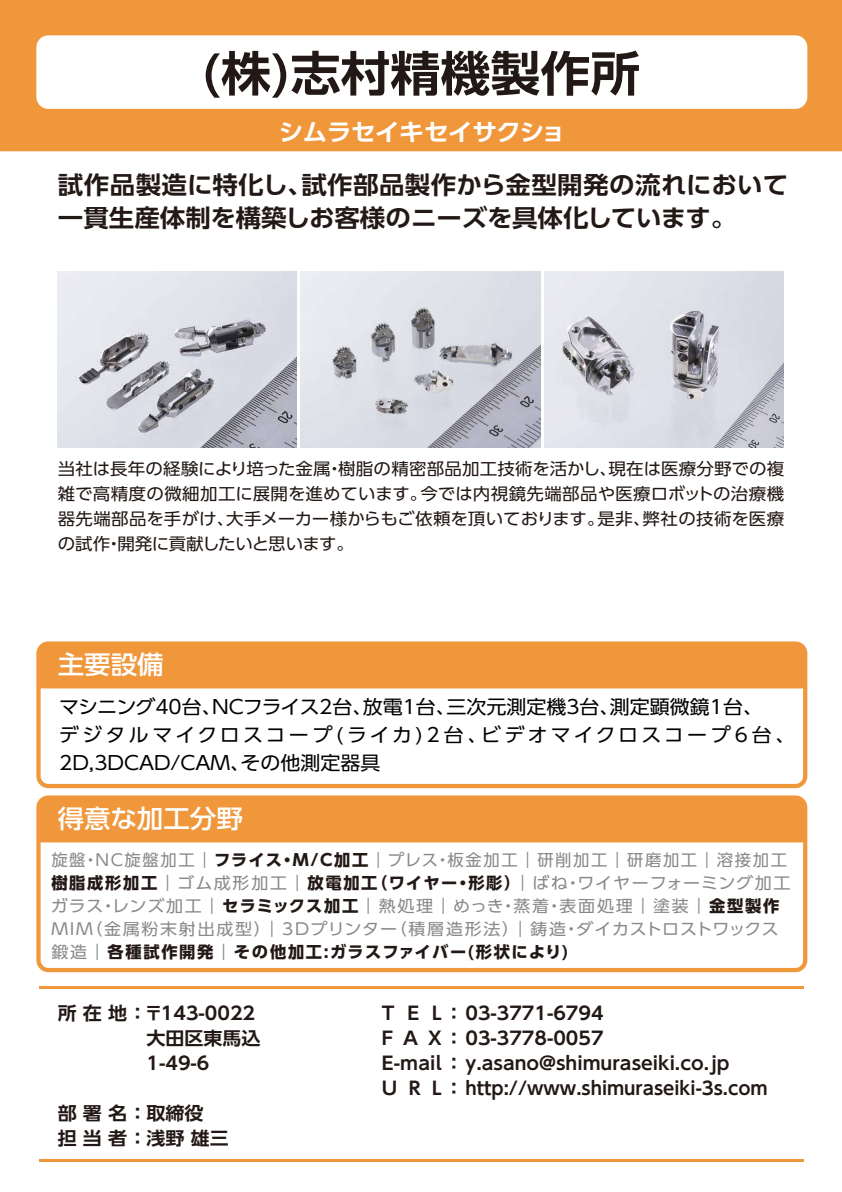
<style>
.page{position:relative;width:842px;height:1192px;background:#fff}
.page>*{position:absolute;margin:0;border:0;box-sizing:border-box;transform-origin:0 0}
.t1{font:700 47.5px "UD Shin Go Pro De";color:#221815;scale:1.05 1}
.t2{font:500 25.15px "UD Shin Go Pro";color:#fff;scale:1.05 1}
.t3{font:700 24.25px/33px "UD Shin Go Pro De";color:#221815;scale:1.05 1}
.t4{font:700 23.75px "UD Shin Go Pro De";letter-spacing:-.035em;color:#fff;scale:1.05 1}
.t5{font:19px/28px "UD Shin Go Pro";color:#040000;scale:1.05 1}
.t6{font:700 18.05px/25px "UD Shin Go Pro De";color:#221815;scale:1.05 1}
.t7{font:700 18.05px/25px "UD Shin Go Pro De";letter-spacing:.16em;color:#221815;scale:1.05 1}
.t8{font:16.6px/25px "UD Shin Go Pro";letter-spacing:-.005em;color:#221815;text-align:justify;scale:1.05 1}
.t9{font:16.15px/23px "UD Shin Go Pro";letter-spacing:.1em;color:#898989}
.s1{font-weight:700;color:#221815}
</style>
<div class="page">
<hr style="left:39px;top:986px;width:765px;height:3px;background:#f0973b">
<svg style="left:0;top:0;width:842px;height:151px;fill:#f0973b"></svg>
<hr style="left:39px;top:1159px;width:765px;height:3px;background:#f0973b">
<svg style="left:36px;top:795px;width:771px;height:177px"></svg>
<svg style="left:36px;top:641px;width:771px;height:147px"></svg>
<img style="left:301px;top:272px;width:239px;height:176px">
<img style="left:58px;top:272px;width:239px;height:176px">
<img style="left:544px;top:272px;width:239px;height:176px">
<h1 class="t1" style="left:201px;top:35px;width:419px">(株)志村精機製作所</h1>
<h3 class="t4" style="left:279px;top:113px;width:275px">シムラセイキセイサクショ</h3>
<h3 class="t3" style="left:58px;top:168px;width:697px">試作品製造に特化し、試作部品製作から金型開発の流れにおいて一貫生産体制を構築しお客様のニーズを具体化しています。</h3>
<p class="t8" style="left:58px;top:456px;width:693px">当社は長年の経験により培った金属・樹脂の精密部品加工技術を活かし、現在は医療分野での複雑で高精度の微細加工に展開を進めています。今では内視鏡先端部品や医療ロボットの治療機器先端部品を手がけ、大手メーカー様からもご依頼を頂いております。是非、弊社の技術を医療の試作・開発に貢献したいと思います。</p>
<h2 class="t2" style="left:58px;top:644px;width:102px">主要設備</h2>
<p class="t5" style="left:59px;top:693px;width:703px">マシニング40台、NCフライス2台、放電1台、三次元測定機3台、測定顕微鏡1台、<br>デジタルマイクロスコープ(ライカ)2台、ビデオマイクロスコープ6台、<br>2D,3DCAD/CAM、その他測定器具</p>
<h2 class="t2" style="left:58px;top:798px;width:178px">得意な加工分野</h2>
<p class="t9" style="left:51px;top:848px;width:741px">旋盤・NC旋盤加工｜<span class="s1">フライス・M/C加工</span>｜プレス・板金加工｜研削加工｜研磨加工｜溶接加工<span class="s1">樹脂成形加工</span>｜ゴム成形加工｜<span class="s1">放電加工（ワイヤー・形彫）</span>｜ばね・ワイヤーフォーミング加工ガラス・レンズ加工｜<span class="s1">セラミックス加工</span>｜熱処理｜めっき・蒸着・表面処理｜塗装｜<span class="s1">金型製作</span>MIM（金属粉末射出成型）｜3Dプリンター（積層造形法）｜鋳造・ダイカストロストワックス鍛造｜<span class="s1">各種試作開発</span>｜<span class="s1">その他加工:ガラスファイバー(形状により)</span></p>
<p class="t6" style="left:58px;top:1000px;width:86px">所在地：</p>
<p class="t6" style="left:144px;top:1000px;width:112px">〒143-0022大田区東馬込<br>1-49-6</p>
<p class="t6" style="left:382px;top:1000px;width:369px">T E L ：03-3771-6794<br>F A X ：03-3778-0057<br>E-mail ：y.asano@shimuraseiki.co.jp<br>U R L ：http://www.shimuraseiki-3s.com</p>
<p class="t7" style="left:58px;top:1100px;width:164px">部署名：取締役<br>担当者：浅野 雄三</p>
</div>
